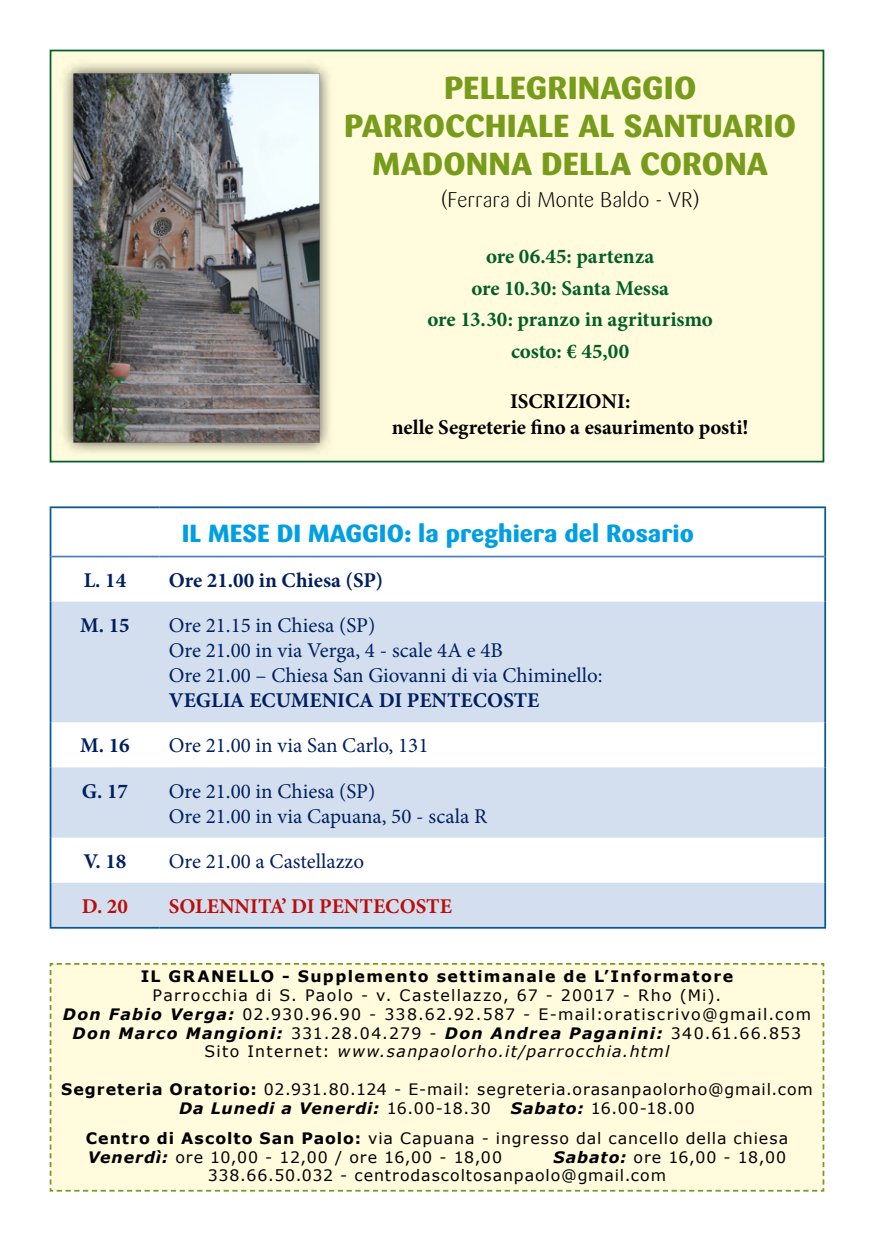
<style>
.page{position:relative;width:874px;height:1241px;background:#fff}
.page>*{position:absolute;margin:0;border:0;box-sizing:border-box;transform-origin:0 0}
.t1{font:800 31.5px/37.8px "Sari";color:#779c1b;text-align:center}
.t2{font:800 24.5px "Sari";color:#009fe3}
.t3{font:21px/25.2px "Minion Pro";color:#002060}
.t4{font:700 21px/31.5px "Minion Pro";letter-spacing:.005em;color:#005e27;text-align:center}
.t5{font:700 21px "Minion Pro";color:#002060}
.t6{font:700 21px/25.2px "Minion Pro";color:#000;text-align:center}
.t7{font:700 21px "Minion Pro";color:#bb0e0c}
.t8{font:300 21px "Sari";color:#000}
.t9{font:15.75px/18.9px "Verdana";letter-spacing:.06em;color:#000}
.t10{font:15.75px/18.9px "Verdana";letter-spacing:.085em;color:#000;text-align:center}
.t11{font:700 15.75px "Verdana";letter-spacing:.09em;color:#000}
.s1{font-weight:700;font-style:italic}
.s2{font-style:italic}
.s3{font-weight:700}
</style>
<div class="page">
<div style="left:49px;top:963px;width:775px;height:229px;background:#fffbdc"></div>
<svg style="left:51px;top:601px;width:772px;height:236px;fill:#d3dfee"></svg>
<div style="left:51px;top:882px;width:772px;height:44px;background:#d3dfee"></div>
<hr style="left:50px;top:508px;width:1px;height:48px;background:#005894">
<hr style="left:823px;top:508px;width:2px;height:48px;background:#005894">
<hr style="left:50px;top:556px;width:1px;height:45px;background:#005894">
<hr style="left:823px;top:556px;width:2px;height:45px;background:#005894">
<hr style="left:50px;top:601px;width:1px;height:121px;background:#005894">
<hr style="left:823px;top:601px;width:2px;height:121px;background:#005894">
<hr style="left:50px;top:722px;width:1px;height:45px;background:#005894">
<hr style="left:823px;top:722px;width:2px;height:45px;background:#005894">
<hr style="left:50px;top:767px;width:1px;height:70px;background:#005894">
<hr style="left:823px;top:767px;width:2px;height:70px;background:#005894">
<hr style="left:50px;top:837px;width:1px;height:45px;background:#005894">
<hr style="left:823px;top:837px;width:2px;height:45px;background:#005894">
<hr style="left:50px;top:882px;width:1px;height:44px;background:#005894">
<hr style="left:823px;top:882px;width:2px;height:44px;background:#005894">
<hr style="left:50px;top:506px;width:109px;height:2px;background:#005894">
<hr style="left:159px;top:506px;width:666px;height:2px;background:#005894">
<hr style="left:51px;top:555px;width:108px;height:2px;background:#4f81bd">
<hr style="left:159px;top:555px;width:664px;height:2px;background:#4f81bd">
<hr style="left:50px;top:926px;width:109px;height:2px;background:#005894">
<hr style="left:159px;top:926px;width:666px;height:2px;background:#005894">
<div style="left:50px;top:50px;width:773px;height:412px;background:#fffbdc;border:2px solid #005e27"></div>
<img style="left:63px;top:63px;width:267px;height:390px">
<h1 class="t1" style="left:344px;top:69px;width:453px">PELLEGRINAGGIO<br>PARROCCHIALE AL SANTUARIO<br>MADONNA DELLA CORONA</h1>
<h3 class="t8" style="left:440px;top:187px;width:260px">(Ferrara di Monte Baldo - VR)</h3>
<h3 class="t4" style="left:427px;top:240px;width:287px">ore 06.45: partenza<br>ore 10.30: Santa Messa<br>ore 13.30: pranzo in agriturismo costo: € 45,00</h3>
<h3 class="t6" style="left:391px;top:389px;width:358px">ISCRIZIONI:<br>nelle Segreterie fino a esaurimento posti!</h3>
<h2 class="t2" style="left:182px;top:518px;width:513px">IL MESE DI MAGGIO: la preghiera del Rosario</h2>
<h3 class="t5" style="left:84px;top:565px;width:44px">L. 14</h3>
<h3 class="t5" style="left:169px;top:565px;width:216px">Ore 21.00 in Chiesa (SP)</h3>
<h3 class="t5" style="left:80px;top:610px;width:51px">M. 15</h3>
<h3 class="t3" style="left:169px;top:612px;width:435px">Ore 21.15 in Chiesa (SP)<br>Ore 21.00 in via Verga, 4 - scale 4A e 4B<br>Ore 21.00 – Chiesa San Giovanni di via Chiminello:</h3>
<h3 class="t5" style="left:169px;top:685px;width:372px">VEGLIA ECUMENICA DI PENTECOSTE</h3>
<h3 class="t5" style="left:80px;top:730px;width:51px">M. 16</h3>
<h3 class="t3" style="left:169px;top:733px;width:261px">Ore 21.00 in via San Carlo, 131</h3>
<h3 class="t5" style="left:82px;top:775px;width:48px">G. 17</h3>
<h3 class="t3" style="left:169px;top:778px;width:320px">Ore 21.00 in Chiesa (SP)<br>Ore 21.00 in via Capuana, 50 - scala R</h3>
<h3 class="t5" style="left:83px;top:846px;width:44px">V. 18</h3>
<h3 class="t3" style="left:169px;top:848px;width:197px">Ore 21.00 a Castellazzo</h3>
<h3 class="t7" style="left:82px;top:891px;width:48px">D. 20</h3>
<h3 class="t7" style="left:169px;top:891px;width:284px">SOLENNITA’ DI PENTECOSTE</h3>
<p class="t11" style="left:141px;top:965px;width:593px">IL GRANELLO - Supplemento settimanale de L’Informatore</p>
<p class="t10" style="left:63px;top:985px;width:749px">Parrocchia di S. Paolo - v. Castellazzo, 67 - 20017 - Rho (Mi).<br><span class="s1">Don Fabio Verga:</span> 02.930.96.90 - 338.62.92.587 - E-mail:oratiscrivo@gmail.com <span class="s1">Don Marco Mangioni:</span> 331.28.04.279 - <span class="s1">Don Andrea Paganini:</span> 340.61.66.853<br>Sito Internet: <span class="s2">www.sanpaolorho.it/parrocchia.html</span></p>
<p class="t9" style="left:179px;top:1080px;width:635px;text-indent:-118px"><span class="s3">Segreteria Oratorio:</span> 02.931.80.124 - E-mail: segreteria.orasanpaolorho@gmail.com<br><span class="s1">Da Lunedi a Venerdi:</span> 16.00-18.30</p>
<p class="t9" style="left:86px;top:1093px;width:703px;line-height:29.4px;text-indent:424px"><span class="s1">Sabato:</span> 16.00-18.00<br><span class="s3">Centro di Ascolto San Paolo:</span> via Capuana - ingresso dal cancello della chiesa</p>
<p class="t9" style="left:88px;top:1147px;width:415px"><span class="s1">Venerdì:</span> ore 10,00 - 12,00 / ore 16,00 - 18,00</p>
<p class="t9" style="left:208px;top:1147px;width:579px;text-indent:345px"><span class="s1">Sabato:</span> ore 16,00 - 18,00<br>338.66.50.032 - centrodascoltosanpaolo@gmail.com</p>
</div>
